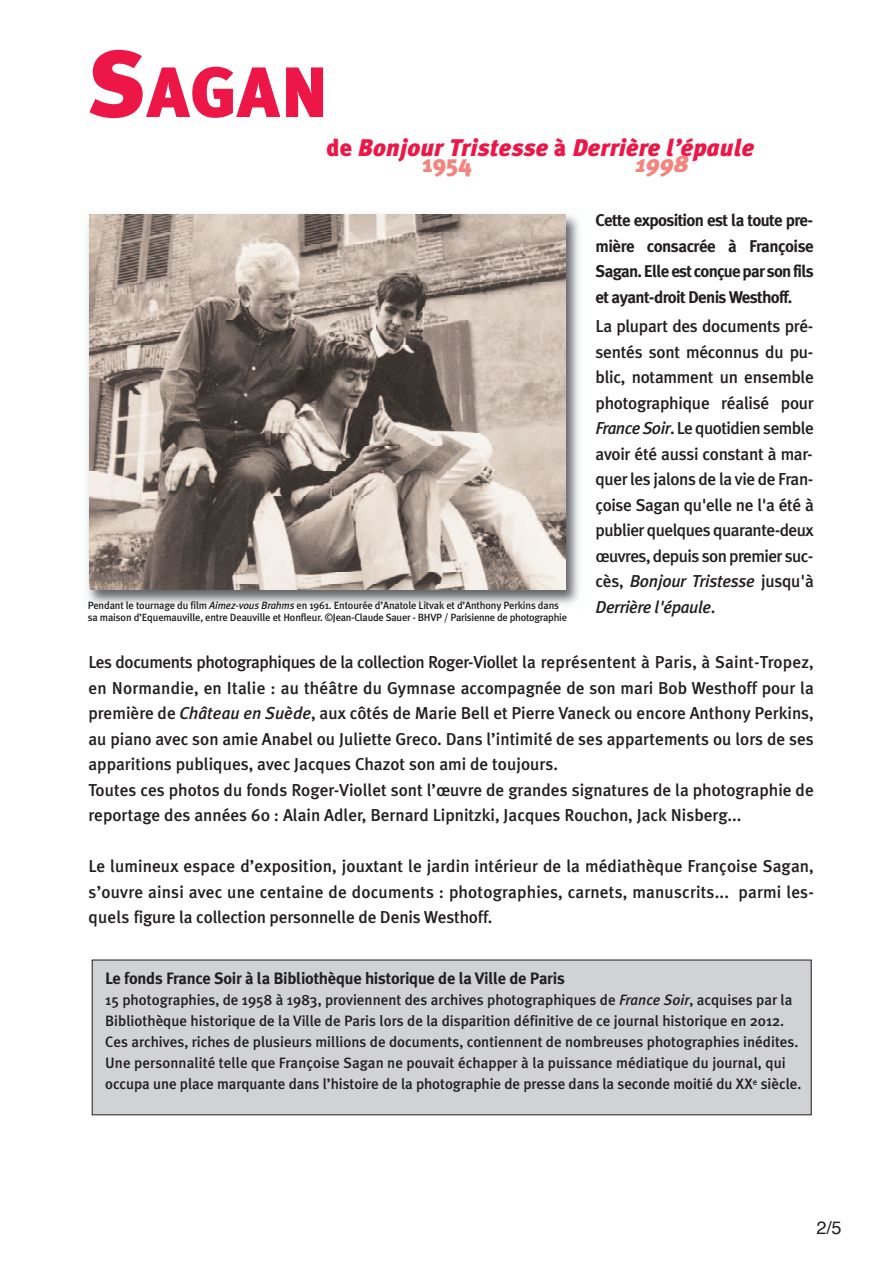
<style>
.page{position:relative;width:893px;height:1263px;background:#fff}
.page>*{position:absolute;margin:0;border:0;box-sizing:border-box;transform-origin:0 0}
.t1{font:900 71.1px "Meta Plus";color:#ed1747}
.t2{font:italic 900 24px "Meta Plus";letter-spacing:.01em;color:#ed1747}
.t3{font:900 24px "Meta Plus";color:#f3847e}
.t4{font:italic 900 24px "Meta Plus";color:#f3847e}
.t5{font:18px "Helvetica";color:#231f20}
.t6{font:500 17.25px/25.5px "Meta Plus";color:#231f20;text-align:justify}
.t7{font:700 16.95px/25.5px "Meta Plus";letter-spacing:-.04em;color:#231f20;text-align:justify}
.t8{font:700 16.5px "Meta Plus";letter-spacing:-.015em;color:#231f20}
.t9{font:500 15px/21px "Meta Plus";color:#231f20}
.t10{font:500 10.5px/12.6px "Meta Plus";letter-spacing:-.015em;color:#231f20}
.s1{font-size:94.8px}
.s2{font-style:normal}
.s3{font-style:italic}
</style>
<div class="page">
<img style="left:87px;top:214px;width:492px;height:391px">
<img style="left:89px;top:215px;width:477px;height:374px">
<div style="left:92px;top:960px;width:719px;height:155px;background:#d1d2d4"></div>
<h1 class="t1" style="left:88px;top:51px;width:242px"><span class="s1">S</span>AGAN</h1>
<h2 class="t2" style="left:327px;top:134px;width:429px"><span class="s2">de</span> Bonjour Tristesse <span class="s2">à</span> Derrière l’épaule</h2>
<h2 class="t3" style="left:422px;top:150px;width:51px">1954</h2>
<h2 class="t4" style="left:636px;top:150px;width:54px">1998</h2>
<p class="t7" style="left:596px;top:207px;width:220px">Cette exposition est la toute pre&shy;mière consacrée à Françoise Sagan.Elleestconçueparsonfils et ayant-droit Denis Westhoff.</p>
<p class="t6" style="left:596px;top:313px;width:220px">La plupart des documents pré&shy;sentés sont méconnus du pu&shy;blic, notamment un ensemble photographique réalisé pour <span class="s3">France Soir</span>. Le quotidien semble avoir été aussi constant à mar&shy;quer les jalons de la vie de Fran&shy;çoise Sagan qu'elle ne l'a été à publier quelques quarante-deux œuvres, depuis son premier suc&shy;cès, <span class="s3">Bonjour Tristesse</span> jusqu'à <span class="s3">Derrière l'épaule</span>.</p>
<p class="t6" style="left:89px;top:649px;width:727px;text-align:left">Les documents photographiques de la collection Roger-Viollet la représentent à Paris, à Saint-Tropez, en Normandie, en Italie : au théâtre du Gymnase accompagnée de son mari Bob Westhoff pour la première de <span class="s3">Château en Suède</span>, aux côtés de Marie Bell et Pierre Vaneck ou encore Anthony Perkins, au piano avec son amie Anabel ou Juliette Greco. Dans l’intimité de ses appartements ou lors de ses apparitions publiques, avec Jacques Chazot son ami de toujours.<br>Toutes ces photos du fonds Roger-Viollet sont l’œuvre de grandes signatures de la photographie de reportage des années 60 : Alain Adler, Bernard Lipnitzki, Jacques Rouchon, Jack Nisberg...</p>
<p class="t6" style="left:89px;top:853px;width:727px">Le lumineux espace d’exposition, jouxtant le jardin intérieur de la médiathèque Françoise Sagan, s’ouvre ainsi avec une centaine de documents : photographies, carnets, manuscrits... parmi les&shy;quels figure la collection personnelle de Denis Westhoff.</p>
<p class="t10" style="left:88px;top:599px;width:481px">Pendant le tournage du film <span class="s3">Aimez-vous Brahms</span> en 1961. Entourée d’Anatole Litvak et d’Anthony Perkins dans sa maison d’Equemauville, entre Deauville et Honfleur. ©Jean-Claude Sauer - BHVP / Parisienne de photographie</p>
<p class="t8" style="left:105px;top:969px;width:461px">Le fonds France Soir à la Bibliothèque historique de la Ville de Paris</p>
<p class="t9" style="left:105px;top:989px;width:698px">15 photographies, de 1958 à 1983, proviennent des archives photographiques de <span class="s3">France Soir</span>, acquises par la Bibliothèque historique de la Ville de Paris lors de la disparition définitive de ce journal historique en 2012.<br>Ces archives, riches de plusieurs millions de documents, contiennent de nombreuses photographies inédites.<br>Une personnalité telle que Françoise Sagan ne pouvait échapper à la puissance médiatique du journal, qui occupa une place marquante dans l’histoire de la photographie de presse dans la seconde moitié du XX<sup>e</sup> siècle.</p>
<p class="t5" style="left:816px;top:1220px;width:27px">2/5</p>
</div>
